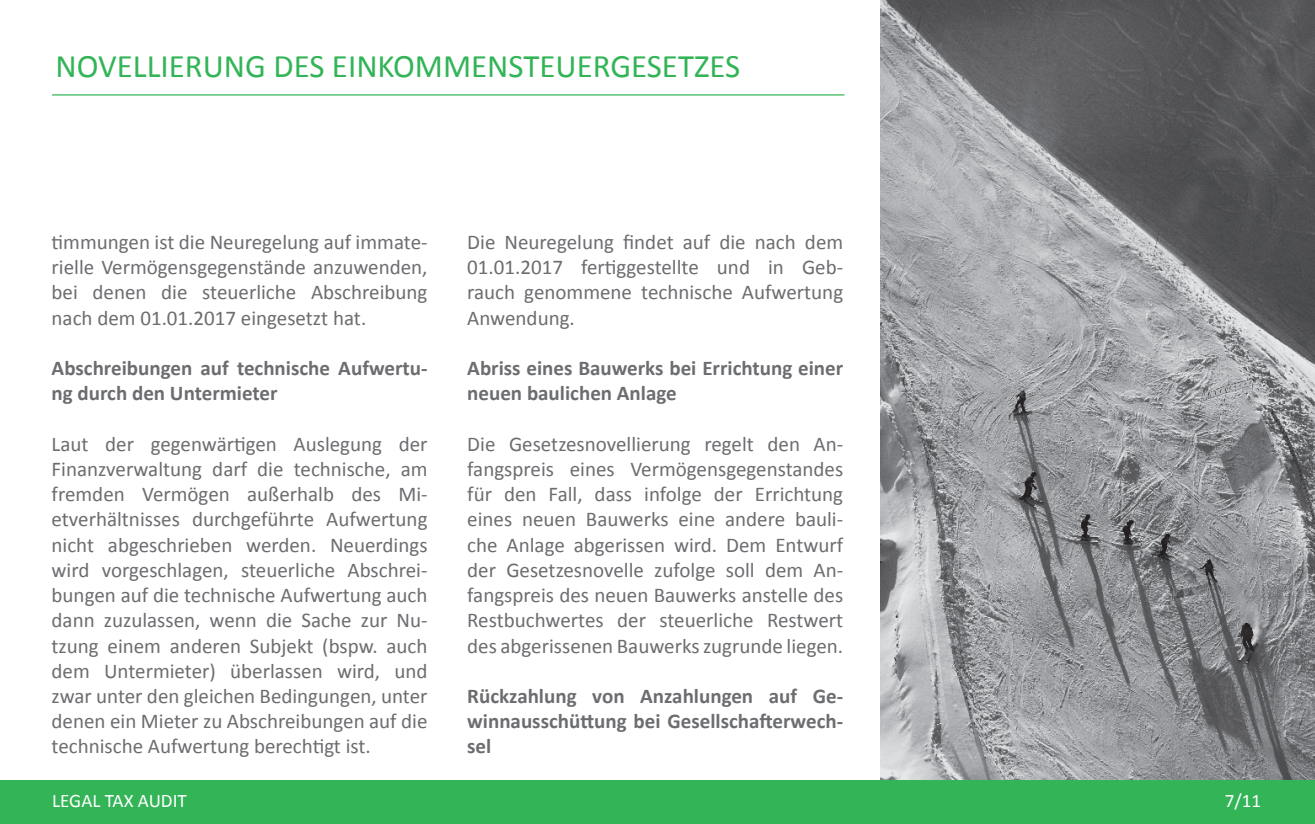
<style>
.page{position:relative;width:1315px;height:824px;background:#fff}
.page>*{position:absolute;margin:0;border:0;box-sizing:border-box;transform-origin:0 0}
.t1{font:32.9px "Calibri";color:#32b457}
.t2{font:21px/25.2px "Calibri";color:#6c6d70;text-align:justify}
.t3{font:700 21px/25.2px "Calibri";color:#6c6d70}
.t4{font:19.07px "Calibri";color:#fff}
</style>
<div class="page">
<img style="left:881px;top:0;width:434px;height:780px">
<hr style="left:52px;top:94px;width:792px;height:1px;background:#32b457">
<div style="left:0;top:780px;width:1315px;height:43px;background:#32b457"></div>
<p class="t1" style="left:56px;top:45px;width:686px">NOVELLIERUNG DES EINKOMMENSTEUERGESETZES</p>
<p class="t2" style="left:52px;top:229px;width:377px">timmungen ist die Neuregelung auf immate&shy;rielle Vermögensgegenstände anzuwenden, bei denen die steuerliche Abschreibung nach dem 01.01.2017 eingesetzt hat.</p>
<p class="t3" style="left:52px;top:355px;width:377px">Abschreibungen auf technische Aufwertu&shy;ng durch den Untermieter</p>
<p class="t2" style="left:52px;top:431px;width:377px">Laut der gegenwärtigen Auslegung der Finanzverwaltung darf die technische, am fremden Vermögen außerhalb des Mi&shy;etverhältnisses durchgeführte Aufwertung nicht abgeschrieben werden. Neuerdings wird vorgeschlagen, steuerliche Abschrei&shy;bungen auf die technische Aufwertung auch dann zuzulassen, wenn die Sache zur Nu&shy;tzung einem anderen Subjekt (bspw. auch dem Untermieter) überlassen wird, und zwar unter den gleichen Bedingungen, unter denen ein Mieter zu Abschreibungen auf die technische Aufwertung berechtigt ist.</p>
<p class="t2" style="left:467px;top:229px;width:377px">Die Neuregelung findet auf die nach dem 01.01.2017 fertiggestellte und in Geb&shy;rauch genommene technische Aufwertung Anwendung.</p>
<p class="t3" style="left:467px;top:355px;width:377px">Abriss eines Bauwerks bei Errichtung einer neuen baulichen Anlage</p>
<p class="t2" style="left:467px;top:431px;width:377px">Die Gesetzesnovellierung regelt den An&shy;fangspreis eines Vermögensgegenstandes für den Fall, dass infolge der Errichtung eines neuen Bauwerks eine andere bauli&shy;che Anlage abgerissen wird. Dem Entwurf der Gesetzesnovelle zufolge soll dem An&shy;fangspreis des neuen Bauwerks anstelle des Restbuchwertes der steuerliche Restwert des abgerissenen Bauwerks zugrunde liegen.</p>
<p class="t3" style="left:467px;top:683px;width:377px;text-align:justify">Rückzahlung von Anzahlungen auf Ge&shy;winnausschüttung bei Gesellschafterwech&shy;sel</p>
<p class="t4" style="left:52px;top:788px;width:136px">LEGAL TAX AUDIT</p>
<p class="t4" style="left:1224px;top:788px;width:38px">7/11</p>
</div>
